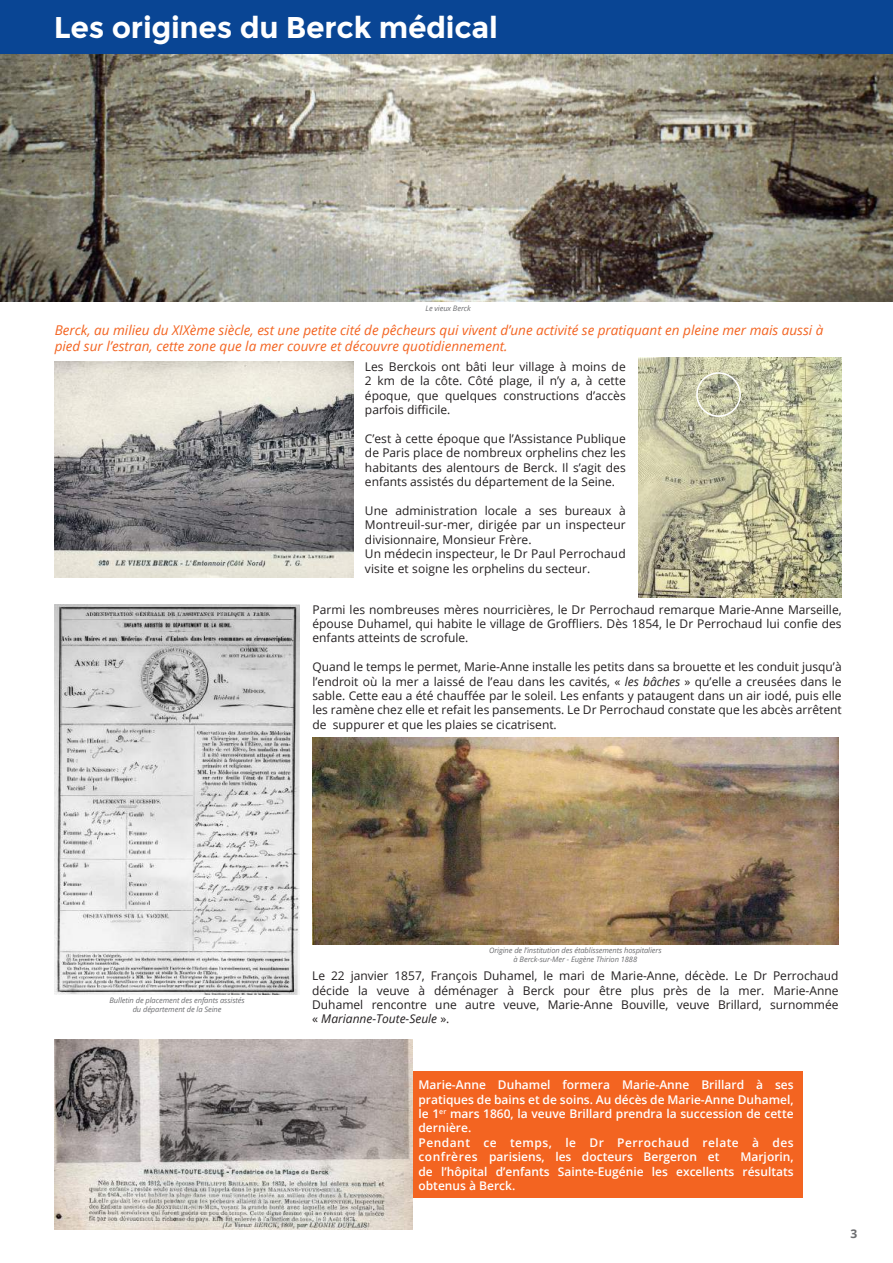
<style>
.page{position:relative;width:893px;height:1263px;background:#fff}
.page>*{position:absolute;margin:0;border:0;box-sizing:border-box;transform-origin:0 0}
.t1{font:700 30px "Montserrat";letter-spacing:-.01em;color:#fff}
.t2{font:italic 13.5px/16.2px "Open Sans";color:#f36421}
.t3{font:12px/14.4px "Open Sans";color:#231f20;text-align:justify}
.t4{font:600 12px/14.4px "Open Sans";color:#fff}
.t5{font:700 12px "Open Sans";color:#6c6d70}
.t6{font:italic 7.5px/9px "Open Sans";letter-spacing:-.01em;color:#6c6d70;text-align:center}
.s1{font-style:italic}
</style>
<div class="page">
<div style="left:0;top:0;width:893px;height:54px;background:#094594"></div>
<img style="left:0;top:54px;width:893px;height:248px">
<div style="left:412px;top:1072px;width:390px;height:126px;background:#f36421"></div>
<img style="left:638px;top:357px;width:204px;height:240px">
<img style="left:55px;top:361px;width:298px;height:217px">
<img style="left:55px;top:1040px;width:357px;height:189px">
<img style="left:55px;top:604px;width:244px;height:390px">
<img style="left:313px;top:737px;width:526px;height:208px">
<div style="left:696px;top:372px;width:45px;height:45px;border:2px solid #fff;border-radius:50%"></div>
<h1 class="t1" style="left:54px;top:10px;width:445px">Les origines du Berck médical</h1>
<p class="t6" style="left:425px;top:303px;width:47px">Le vieux Berck</p>
<p class="t2" style="left:55px;top:322px;width:770px">Berck, au milieu du XIXème siècle, est une petite cité de pêcheurs qui vivent d’une activité se pratiquant en pleine mer mais aussi à pied sur l’estran, cette zone que la mer couvre et découvre quotidiennement.</p>
<p class="t3" style="left:365px;top:359px;width:262px">Les Berckois ont bâti leur village à moins de 2 km de la côte. Côté plage, il n’y a, à cette époque, que quelques constructions d’accès parfois difficile.</p>
<p class="t3" style="left:365px;top:431px;width:262px">C’est à cette époque que l’Assistance Publique de Paris place de nombreux orphelins chez les habitants des alentours de Berck. Il s’agit des enfants assistés du département de la Seine.</p>
<p class="t3" style="left:365px;top:503px;width:262px;text-align:left">Une administration locale a ses bureaux à Montreuil-sur-mer, dirigée par un inspecteur divisionnaire, Monsieur Frère.<br>Un médecin inspecteur, le Dr Paul Perrochaud visite et soigne les orphelins du secteur.</p>
<p class="t3" style="left:313px;top:602px;width:531px">Parmi les nombreuses mères nourricières, le Dr Perrochaud remarque Marie-Anne Marseille, épouse Duhamel, qui habite le village de Groffliers. Dès 1854, le Dr Perrochaud lui confie des enfants atteints de scrofule.</p>
<p class="t3" style="left:313px;top:659px;width:531px">Quand le temps le permet, Marie-Anne installe les petits dans sa brouette et les conduit jusqu’à l’endroit où la mer a laissé de l’eau dans les cavités, « <span class="s1">les bâches</span> » qu’elle a creusées dans le sable. Cette eau a été chauffée par le soleil. Les enfants y pataugent dans un air iodé, puis elle les ramène chez elle et refait les pansements. Le Dr Perrochaud constate que les abcès arrêtent de suppurer et que les plaies se cicatrisent.</p>
<p class="t6" style="left:110px;top:995px;width:137px">Bulletin de placement des enfants assistés du département de la Seine</p>
<p class="t6" style="left:489px;top:946px;width:174px">Origine de l’institution des établissements hospitaliers à Berck-sur-Mer - Eugène Thirion 1888</p>
<p class="t3" style="left:312px;top:968px;width:528px">Le 22 janvier 1857, François Duhamel, le mari de Marie-Anne, décède. Le Dr Perrochaud décide la veuve à déménager à Berck pour être plus près de la mer. Marie-Anne Duhamel rencontre une autre veuve, Marie-Anne Bouville, veuve Brillard, surnommée « <span class="s1">Marianne-Toute-Seule</span> ».</p>
<p class="t4" style="left:418px;top:1077px;width:377px">Marie-Anne Duhamel formera Marie-Anne Brillard à ses pratiques de bains et de soins. Au décès de Marie-Anne Duhamel, le 1<sup>er</sup> mars 1860, la veuve Brillard prendra la succession de cette dernière.<br>Pendant ce temps, le Dr Perrochaud relate à des confrères parisiens, les docteurs Bergeron et</p>
<p class="t4" style="left:418px;top:1149px;width:377px;text-align:justify;text-indent:322px">Marjorin, de l’hôpital d’enfants Sainte-Eugénie les excellents résultats obtenus à Berck.</p>
<p class="t5" style="left:851px;top:1225px;width:8px">3</p>
</div>
